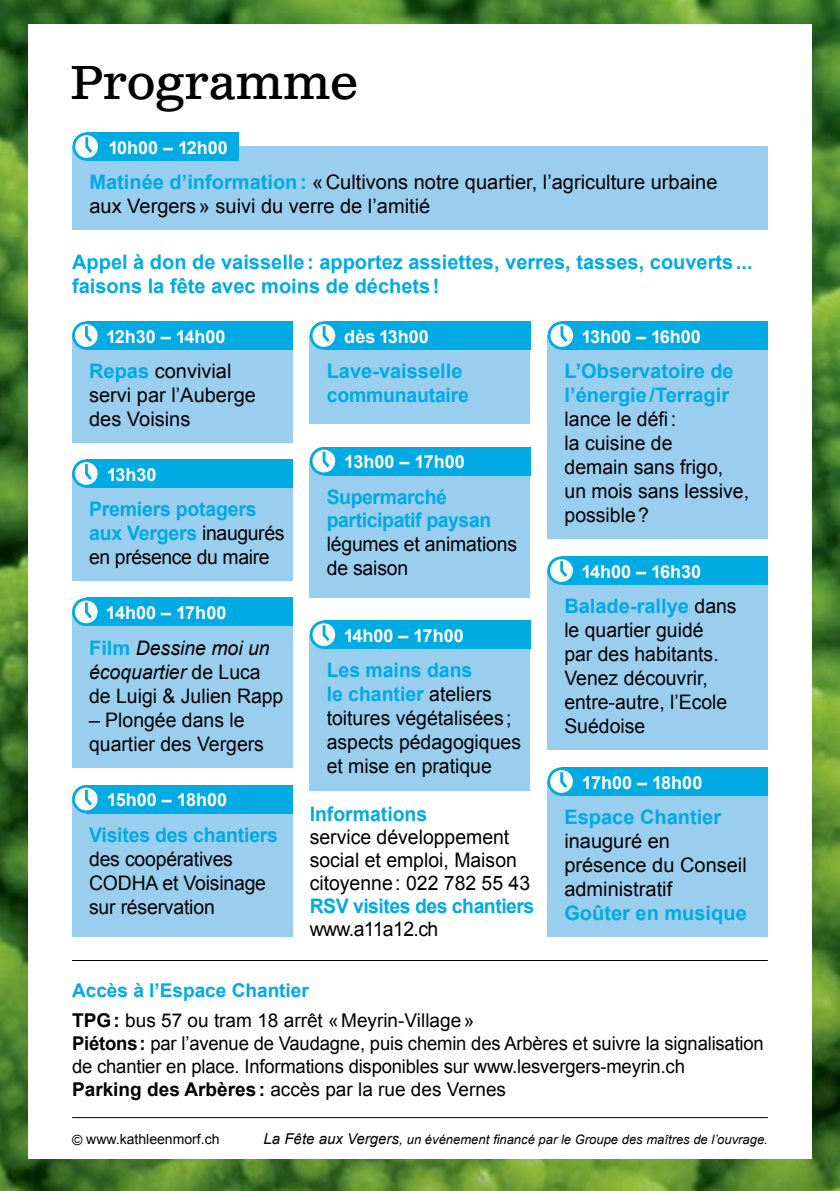
<style>
.page{position:relative;width:840px;height:1191px;background:#fff}
.page>*{position:absolute;margin:0;border:0;box-sizing:border-box;transform-origin:0 0}
.t1{font:48px "Clarendon Text";color:#000}
.t2{font:20px/24px "Arial";color:#000}
.t3{font:700 20px/24px "Arial";color:#00aae3}
.t4{font:700 20px/23px "Arial";letter-spacing:-.02em;color:#00aae3}
.t5{font:700 20px "Arial";letter-spacing:-.025em;color:#00aae3}
.t6{font:20px "Arial";letter-spacing:-.03em;color:#000}
.t7{font:19px/23px "Arial";letter-spacing:-.01em;color:#000}
.t8{font:700 18px "Arial";color:#fff}
.t9{font:14px "Arial";color:#000}
.t10{font:italic 13px "Arial";color:#000}
.s1{font-weight:700;color:#00aae3}
.s2{font-weight:400;color:#000}
.s3{font-style:italic}
.s4{font-weight:700}
.s5{font-size:15px}
.s6{font-size:14px}
</style>
<div class="page">
<img style="left:0;top:0;width:839px;height:1191px">
<div style="left:28px;top:24px;width:783px;height:1134px;background:#fff"></div>
<div style="left:72px;top:146px;width:695px;height:84px;background:#99ceef"></div>
<div style="left:87px;top:132px;width:152px;height:29px;background:#00aae3"></div>
<svg style="left:72px;top:132px;width:26px;height:29px"></svg>
<div style="left:72px;top:335px;width:220px;height:108px;background:#99ceef"></div>
<div style="left:86px;top:321px;width:206px;height:29px;background:#00aae3"></div>
<svg style="left:72px;top:321px;width:26px;height:29px"></svg>
<div style="left:309px;top:335px;width:221px;height:89px;background:#99ceef"></div>
<div style="left:324px;top:321px;width:206px;height:29px;background:#00aae3"></div>
<svg style="left:309px;top:321px;width:27px;height:29px"></svg>
<div style="left:547px;top:335px;width:220px;height:204px;background:#99ceef"></div>
<div style="left:561px;top:321px;width:206px;height:29px;background:#00aae3"></div>
<svg style="left:547px;top:321px;width:27px;height:29px"></svg>
<div style="left:309px;top:461px;width:221px;height:137px;background:#99ceef"></div>
<div style="left:324px;top:447px;width:206px;height:28px;background:#00aae3"></div>
<svg style="left:309px;top:446px;width:30px;height:30px"></svg>
<div style="left:72px;top:473px;width:220px;height:108px;background:#99ceef"></div>
<div style="left:86px;top:459px;width:206px;height:29px;background:#00aae3"></div>
<svg style="left:72px;top:459px;width:26px;height:29px"></svg>
<div style="left:547px;top:570px;width:220px;height:180px;background:#99ceef"></div>
<div style="left:561px;top:556px;width:206px;height:29px;background:#00aae3"></div>
<svg style="left:547px;top:556px;width:26px;height:29px"></svg>
<div style="left:309px;top:634px;width:221px;height:156px;background:#99ceef"></div>
<div style="left:324px;top:620px;width:206px;height:29px;background:#00aae3"></div>
<svg style="left:309px;top:620px;width:27px;height:29px"></svg>
<div style="left:72px;top:799px;width:220px;height:138px;background:#99ceef"></div>
<div style="left:86px;top:785px;width:206px;height:28px;background:#00aae3"></div>
<svg style="left:72px;top:784px;width:30px;height:30px"></svg>
<div style="left:72px;top:612px;width:220px;height:156px;background:#99ceef"></div>
<div style="left:86px;top:598px;width:206px;height:28px;background:#00aae3"></div>
<svg style="left:72px;top:597px;width:30px;height:30px"></svg>
<hr style="left:72px;top:960px;width:695px;height:1px;background:#000">
<hr style="left:72px;top:1117px;width:695px;height:1px;background:#000">
<div style="left:547px;top:781px;width:220px;height:156px;background:#99ceef"></div>
<div style="left:561px;top:767px;width:206px;height:28px;background:#00aae3"></div>
<svg style="left:547px;top:767px;width:29px;height:29px"></svg>
<h1 class="t1" style="left:70px;top:53px;width:289px">Programme</h1>
<p class="t8" style="left:108px;top:136px;width:121px">10h00 – 12h00</p>
<p class="t2" style="left:89px;top:170px;width:629px"><span class="s1">Matinée d’information:</span> «Cultivons notre quartier, l’agriculture urbaine aux Vergers» suivi du verre de l’amitié</p>
<p class="t3" style="left:72px;top:251px;width:681px">Appel à don de vaisselle: apportez assiettes, verres, tasses, couverts... faisons la fête avec moins de déchets!</p>
<p class="t8" style="left:106px;top:324px;width:121px">12h30 – 14h00</p>
<p class="t2" style="left:89px;top:359px;width:168px"><span class="s1">Repas</span> convivial servi par l’Auberge des Voisins</p>
<p class="t8" style="left:107px;top:462px;width:51px">13h30</p>
<p class="t3" style="left:89px;top:498px;width:197px">Premiers potagers aux Vergers <span class="s2">inaugurés en présence du maire</span></p>
<p class="t8" style="left:106px;top:601px;width:122px">14h00 – 17h00</p>
<p class="t2" style="left:89px;top:636px;width:196px"><span class="s1">Film</span> <span class="s3">Dessine moi un écoquartier</span> de Luca de Luigi &amp; Julien Rapp</p>
<p class="t2" style="left:89px;top:708px;width:176px">– Plongée dans le quartier des Vergers</p>
<p class="t8" style="left:107px;top:788px;width:122px">15h00 – 18h00</p>
<p class="t3" style="left:89px;top:823px;width:190px">Visites des chantiers</p>
<p class="t2" style="left:89px;top:847px;width:178px">des coopératives<br>CODHA et Voisinage sur réservation</p>
<p class="t8" style="left:344px;top:324px;width:86px">dès 13h00</p>
<p class="t3" style="left:326px;top:360px;width:144px">Lave-vaisselle communautaire</p>
<p class="t8" style="left:344px;top:450px;width:122px">13h00 – 17h00</p>
<p class="t4" style="left:326px;top:486px;width:166px">Supermarché participatif paysan</p>
<p class="t2" style="left:326px;top:532px;width:192px">légumes et animations de saison</p>
<p class="t8" style="left:343px;top:624px;width:121px">14h00 – 17h00</p>
<p class="t2" style="left:326px;top:658px;width:196px"><span class="s1">Les mains dans<br>le chantier</span> ateliers toitures végétalisées; aspects pédagogiques et mise en pratique</p>
<p class="t3" style="left:309px;top:802px;width:119px">Informations</p>
<p class="t2" style="left:309px;top:826px;width:222px;line-height:23px">service développement social et emploi, Maison citoyenne: 022 782 55 43</p>
<p class="t5" style="left:309px;top:893px;width:226px">RSV visites des chantiers</p>
<p class="t6" style="left:309px;top:916px;width:130px">www.a11a12.ch</p>
<p class="t8" style="left:581px;top:324px;width:121px">13h00 – 16h00</p>
<p class="t3" style="left:564px;top:360px;width:170px">L’Observatoire de l’énergie/Terragir</p>
<p class="t2" style="left:564px;top:407px;width:186px">lance le défi :<br>la cuisine de<br>demain sans frigo, un mois sans lessive, possible?</p>
<p class="t8" style="left:581px;top:559px;width:121px">14h00 – 16h30</p>
<p class="t2" style="left:564px;top:594px;width:174px"><span class="s1">Balade-rallye</span> dans le quartier guidé par des habitants.<br>Venez découvrir, entre-autre, l’Ecole<br>Suédoise</p>
<p class="t8" style="left:581px;top:770px;width:122px">17h00 – 18h00</p>
<p class="t3" style="left:564px;top:805px;width:158px">Espace Chantier</p>
<p class="t2" style="left:564px;top:829px;width:184px">inauguré en présence du Conseil administratif</p>
<p class="t3" style="left:564px;top:901px;width:184px">Goûter en musique</p>
<p class="t7" style="left:72px;top:975px;width:403px;line-height:30px"><span class="s1">Accès à l’Espace Chantier<br></span><span class="s4">TPG:</span> bus 57 ou tram 18 arrêt «Meyrin-Village»</p>
<p class="t7" style="left:72px;top:1032px;width:693px"><span class="s4">Piétons:</span> par l’avenue de Vaudagne, puis chemin des Arbères et suivre la signalisation de chantier en place. Informations disponibles sur www.lesvergers-meyrin.ch<br><span class="s4">Parking des Arbères:</span> accès par la rue des Vernes</p>
<p class="t9" style="left:72px;top:1130px;width:149px">© www.kathleenmorf.ch</p>
<p class="t10" style="left:263px;top:1131px;width:505px"><span class="s5">La Fête aux Vergers</span><span class="s6">,</span> un événement financé par le Groupe des maîtres de l’ouvrage.</p>
</div>
